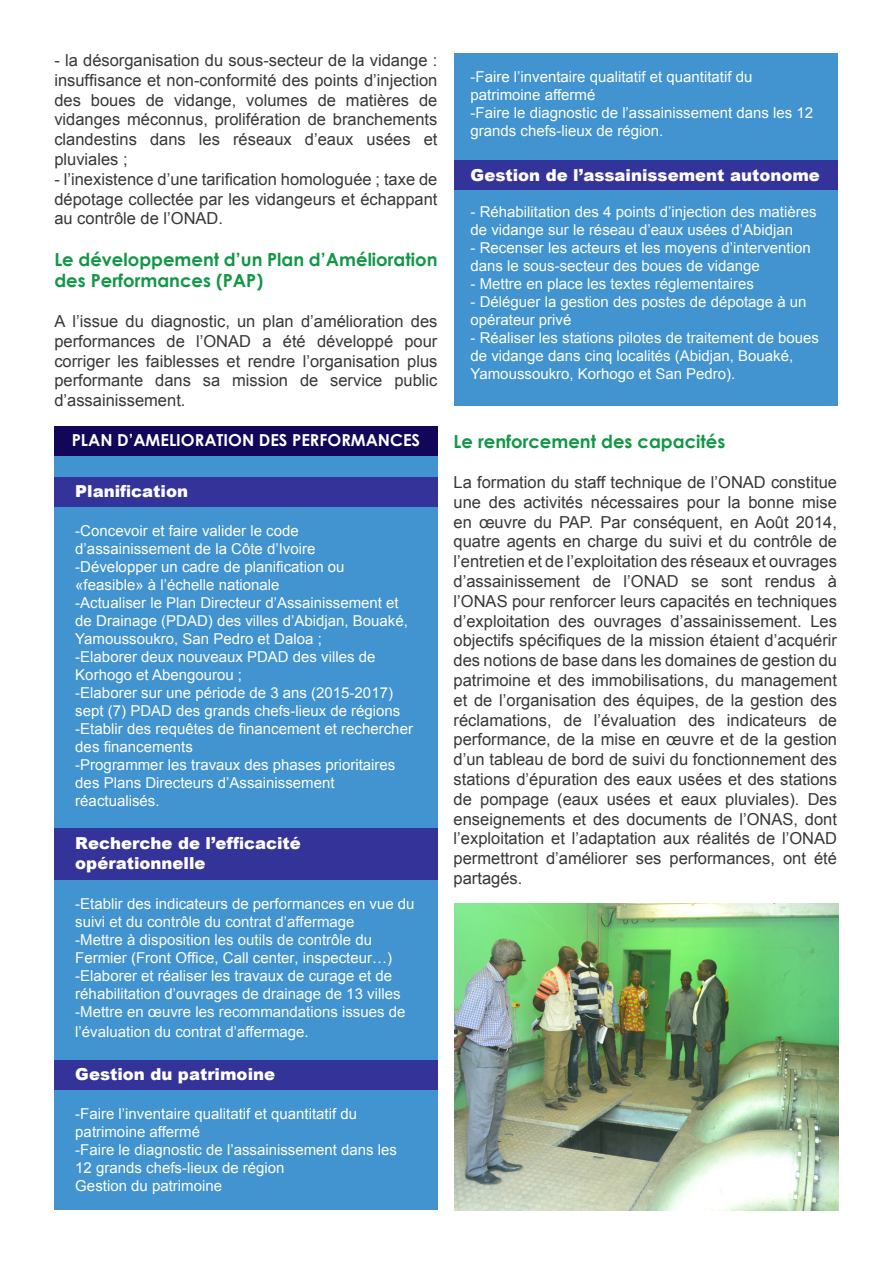
<style>
.page{position:relative;width:893px;height:1263px;background:#fff}
.page>*{position:absolute;margin:0;border:0;box-sizing:border-box;transform-origin:0 0}
.t1{font:700 18px/21.6px "Century Gothic";color:#129747}
.t2{font:16.5px/19.8px "Arial";color:#383839;text-align:justify}
.t3{font:900 16.5px/19.8px "Arial";color:#fff}
.t4{font:700 16.5px "Century Gothic";color:#fff}
.t5{font:15px/18px "Arial";color:#fff}
</style>
<div class="page">
<div style="left:54px;top:426px;width:383px;height:784px;background:#4194d0"></div>
<div style="left:455px;top:54px;width:383px;height:352px;background:#4194d0"></div>
<div style="left:54px;top:426px;width:383px;height:30px;background:#110658"></div>
<div style="left:54px;top:477px;width:383px;height:29px;background:#343399"></div>
<div style="left:54px;top:828px;width:383px;height:51px;background:#343399"></div>
<div style="left:54px;top:1060px;width:383px;height:30px;background:#343399"></div>
<div style="left:455px;top:160px;width:383px;height:30px;background:#343399"></div>
<img style="left:454px;top:904px;width:385px;height:306px">
<p class="t2" style="left:54px;top:50px;width:385px">- la désorganisation du sous-secteur de la vidange : insuffisance et non-conformité des points d’injection des boues de vidange, volumes de matières de vidanges méconnus, prolifération de branchements clandestins dans les réseaux d’eaux usées et pluviales ;</p>
<p class="t2" style="left:54px;top:169px;width:385px">- l’inexistence d’une tarification homologuée ; taxe de dépotage collectée par les vidangeurs et échappant au contrôle de l’ONAD.</p>
<p class="t1" style="left:54px;top:248px;width:385px">Le développement d’un Plan d’Amélioration des Performances (PAP)</p>
<p class="t2" style="left:54px;top:311px;width:385px">A l’issue du diagnostic, un plan d’amélioration des performances de l’ONAD a été développé pour corriger les faiblesses et rendre l’organisation plus performante dans sa mission de service public d’assainissement.</p>
<p class="t4" style="left:72px;top:427px;width:350px">PLAN D’AMELIORATION DES PERFORMANCES</p>
<p class="t3" style="left:75px;top:480px;width:114px">Planification</p>
<p class="t5" style="left:75px;top:522px;width:242px">-Concevoir et faire valider le code d’assainissement de la Côte d’Ivoire</p>
<p class="t5" style="left:75px;top:558px;width:271px">-Développer un cadre de planification ou «feasible» à l’échelle nationale</p>
<p class="t5" style="left:75px;top:594px;width:334px">-Actualiser le Plan Directeur d’Assainissement et de Drainage (PDAD) des villes d’Abidjan, Bouaké,<br>Yamoussoukro, San Pedro et Daloa ;</p>
<p class="t5" style="left:75px;top:648px;width:302px">-Elaborer deux nouveaux PDAD des villes de<br>Korhogo et Abengourou ;</p>
<p class="t5" style="left:75px;top:684px;width:327px">-Elaborer sur une période de 3 ans (2015-2017) sept (7) PDAD des grands chefs-lieux de régions</p>
<p class="t5" style="left:75px;top:720px;width:339px">-Etablir des requêtes de financement et rechercher des financements</p>
<p class="t5" style="left:75px;top:756px;width:322px">-Programmer les travaux des phases prioritaires des Plans Directeurs d’Assainissement réactualisés.</p>
<p class="t3" style="left:75px;top:833px;width:227px">Recherche de l’efficacité opérationnelle</p>
<p class="t5" style="left:75px;top:894px;width:341px">-Etablir des indicateurs de performances en vue du suivi et du contrôle du contrat d’affermage</p>
<p class="t5" style="left:75px;top:930px;width:318px">-Mettre à disposition les outils de contrôle du<br>Fermier (Front Office, Call center, inspecteur…)</p>
<p class="t5" style="left:75px;top:966px;width:327px">-Elaborer et réaliser les travaux de curage et de réhabilitation d’ouvrages de drainage de 13 villes</p>
<p class="t5" style="left:75px;top:1001px;width:332px;line-height:19.8px">-Mettre en œuvre les recommandations issues de l’évaluation du contrat d’affermage.</p>
<p class="t3" style="left:75px;top:1063px;width:201px">Gestion du patrimoine</p>
<p class="t5" style="left:75px;top:1105px;width:283px">-Faire l’inventaire qualitatif et quantitatif du patrimoine affermé</p>
<p class="t5" style="left:75px;top:1141px;width:323px">-Faire le diagnostic de l’assainissement dans les<br>12 grands chefs-lieux de région</p>
<p class="t5" style="left:75px;top:1177px;width:148px">Gestion du patrimoine</p>
<p class="t5" style="left:471px;top:67px;width:283px">-Faire l’inventaire qualitatif et quantitatif du patrimoine affermé</p>
<p class="t5" style="left:471px;top:103px;width:344px">-Faire le diagnostic de l’assainissement dans les 12 grands chefs-lieux de région.</p>
<p class="t3" style="left:471px;top:164px;width:351px">Gestion de l’assainissement autonome</p>
<p class="t5" style="left:471px;top:202px;width:347px">- Réhabilitation des 4 points d’injection des matières de vidange sur le réseau d’eaux usées d’Abidjan</p>
<p class="t5" style="left:471px;top:238px;width:342px">- Recenser les acteurs et les moyens d’intervention dans le sous-secteur des boues de vidange</p>
<p class="t5" style="left:471px;top:274px;width:285px">- Mettre en place les textes réglementaires</p>
<p class="t5" style="left:471px;top:292px;width:338px">- Déléguer la gestion des postes de dépotage à un opérateur privé</p>
<p class="t5" style="left:471px;top:328px;width:350px">- Réaliser les stations pilotes de traitement de boues de vidange dans cinq localités (Abidjan, Bouaké,<br>Yamoussoukro, Korhogo et San Pedro).</p>
<p class="t1" style="left:454px;top:430px;width:273px">Le renforcement des capacités</p>
<p class="t2" style="left:454px;top:472px;width:385px">La formation du staff technique de l’ONAD constitue une des activités nécessaires pour la bonne mise en œuvre du PAP. Par conséquent, en Août 2014, quatre agents en charge du suivi et du contrôle de l’entretien et de l’exploitation des réseaux et ouvrages d’assainissement de l’ONAD se sont rendus à l’ONAS pour renforcer leurs capacités en techniques d’exploitation des ouvrages d’assainissement. Les objectifs spécifiques de la mission étaient d’acquérir des notions de base dans les domaines de gestion du patrimoine et des immobilisations, du management et de l’organisation des équipes, de la gestion des réclamations, de l’évaluation des indicateurs de performance, de la mise en œuvre et de la gestion d’un tableau de bord de suivi du fonctionnement des stations d’épuration des eaux usées et des stations de pompage (eaux usées et eaux pluviales). Des enseignements et des documents de l’ONAS, dont l’exploitation et l’adaptation aux réalités de l’ONAD permettront d’améliorer ses performances, ont été partagés.</p>
</div>
